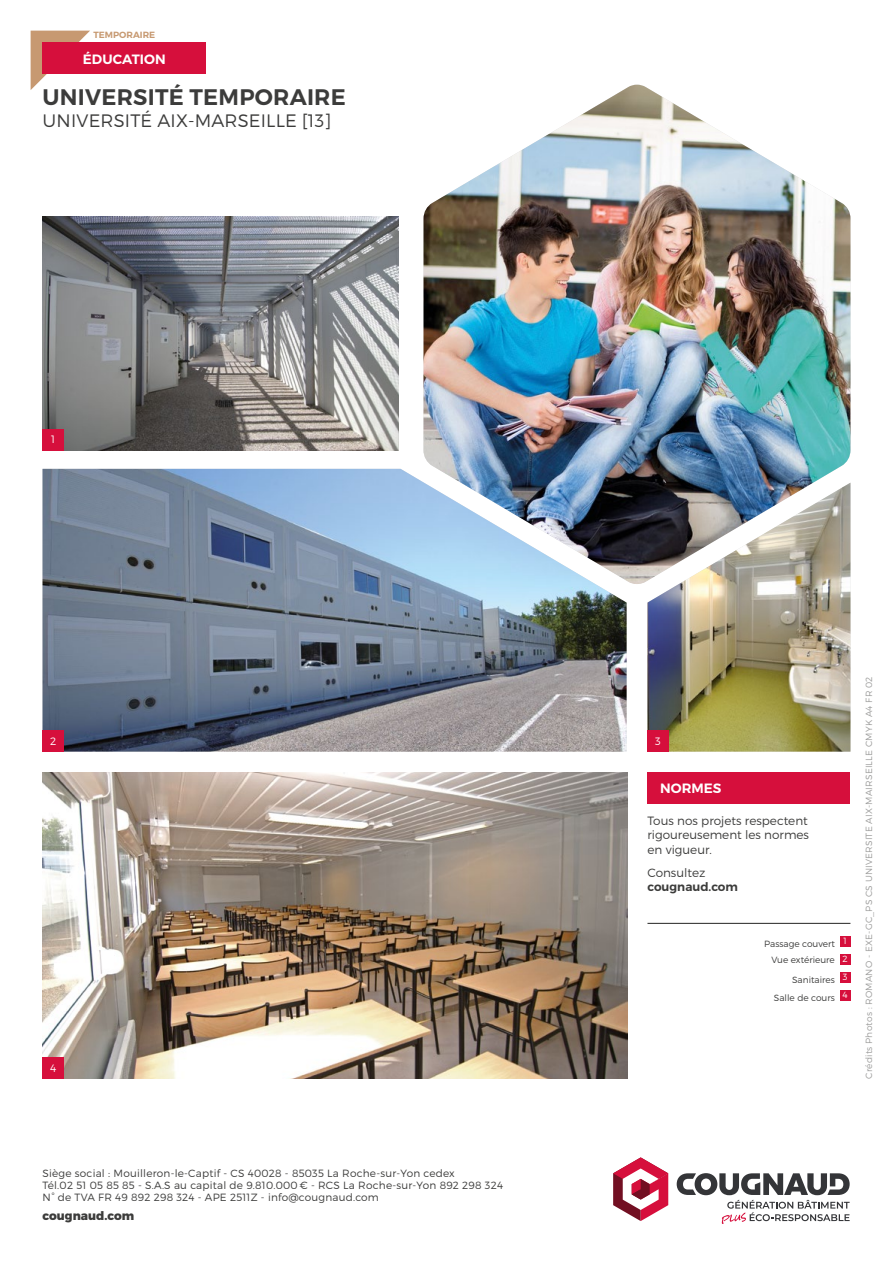
<style>
.page{position:relative;width:893px;height:1263px;background:#fff}
.page>*{position:absolute;margin:0;border:0;box-sizing:border-box;transform-origin:0 0}
.t1{font:600 22.5px "Montserrat";letter-spacing:.01em;color:#3c3c3b}
.t2{font:300 18px "Montserrat";letter-spacing:.01em;color:#3c3c3b}
.t3{font:600 13.5px "Montserrat";letter-spacing:.005em;color:#fff}
.t4{font:300 12px/14.4px "Montserrat";color:#3c3c3b;text-align:justify}
.t5{font:800 12px "Montserrat";color:#3c3c3b}
.t6{font:600 12px "Montserrat";color:#3c3c3b}
.t7{font:300 10.65px "Montserrat";color:#fff}
.t8{font:300 10.5px/12px "Montserrat";letter-spacing:.02em;color:#3c3c3b}
.t9{font:300 9px "Montserrat";letter-spacing:.02em;color:#9d9d9c}
.t10{font:300 9px/16.5px "Montserrat";color:#3c3c3b;text-align:right}
.t11{font:600 9px "Montserrat";color:#c79971}
.s1{color:#fff}
</style>
<div class="page">
<svg style="left:613px;top:1157px;width:55px;height:64px"></svg>
<svg style="left:677px;top:1173px;width:173px;height:51px"></svg>
<svg style="left:31px;top:31px;width:59px;height:59px"></svg>
<img style="left:43px;top:772px;width:584px;height:307px">
<img style="left:647px;top:585px;width:203px;height:167px">
<img style="left:43px;top:469px;width:584px;height:283px">
<div style="left:43px;top:730px;width:21px;height:22px;background:#d60f3c"></div>
<div style="left:43px;top:1057px;width:21px;height:22px;background:#d60f3c"></div>
<div style="left:647px;top:730px;width:22px;height:22px;background:#d60f3c"></div>
<img style="left:423px;top:85px;width:427px;height:499px">
<hr style="left:647px;top:923px;width:203px;height:1px;background:#3c3c3b">
<div style="left:43px;top:43px;width:163px;height:31px;background:#d60f3c"></div>
<div style="left:647px;top:772px;width:203px;height:32px;background:#d60f3c"></div>
<div style="left:840px;top:936px;width:10px;height:11px;background:#d60f3c"></div>
<div style="left:840px;top:954px;width:10px;height:11px;background:#d60f3c"></div>
<div style="left:840px;top:972px;width:10px;height:11px;background:#d60f3c"></div>
<div style="left:840px;top:990px;width:10px;height:11px;background:#d60f3c"></div>
<img style="left:43px;top:216px;width:356px;height:234px">
<div style="left:43px;top:429px;width:21px;height:21px;background:#d60f3c"></div>
<p class="t11" style="left:94px;top:30px;width:63px">TEMPORAIRE</p>
<p class="t3" style="left:83px;top:51px;width:85px">ÉDUCATION</p>
<h1 class="t1" style="left:43px;top:84px;width:305px">UNIVERSITÉ TEMPORAIRE</h1>
<h2 class="t2" style="left:43px;top:111px;width:290px">UNIVERSITÉ AIX-MARSEILLE [13]</h2>
<p class="t7" style="left:51px;top:434px;width:5px">1</p>
<p class="t7" style="left:50px;top:735px;width:8px">2</p>
<p class="t7" style="left:50px;top:1062px;width:8px">4</p>
<p class="t8" style="left:43px;top:1168px;width:462px">Siège social : Mouilleron-le-Captif - CS 40028 - 85035 La Roche-sur-Yon cedex<br>Tél.02 51 05 85 85 - S.A.S au capital de 9.810.000 € - RCS La Roche-sur-Yon 892 298 324<br>N° de TVA FR 49 892 298 324 - APE 2511Z - info@cougnaud.com</p>
<p class="t5" style="left:43px;top:1211px;width:93px">cougnaud.com</p>
<p class="t7" style="left:655px;top:735px;width:7px">3</p>
<p class="t3" style="left:660px;top:781px;width:63px">NORMES</p>
<p class="t4" style="left:647px;top:813px;width:163px">Tous nos projets respectent rigoureusement les normes en vigueur.</p>
<p class="t4" style="left:647px;top:865px;width:59px">Consultez</p>
<p class="t6" style="left:647px;top:880px;width:92px">cougnaud.com</p>
<p class="t10" style="left:764px;top:935px;width:85px">Passage couvert <sup>1<br></sup>Vue extérieure <span class="s1">2</span></p>
<p class="t10" style="left:774px;top:970px;width:75px;line-height:18px">Sanitaires <sup>3<br></sup>Salle de cours <sup>4</sup></p>
<p class="t9" style="left:864px;top:1079px;width:404px;rotate:-90deg">Crédits Photos : ROMANO - EXE-GC_PS CS UNIVERSITE AIX-MAIRSEILLE CMYK A4 FR 02</p>
</div>
